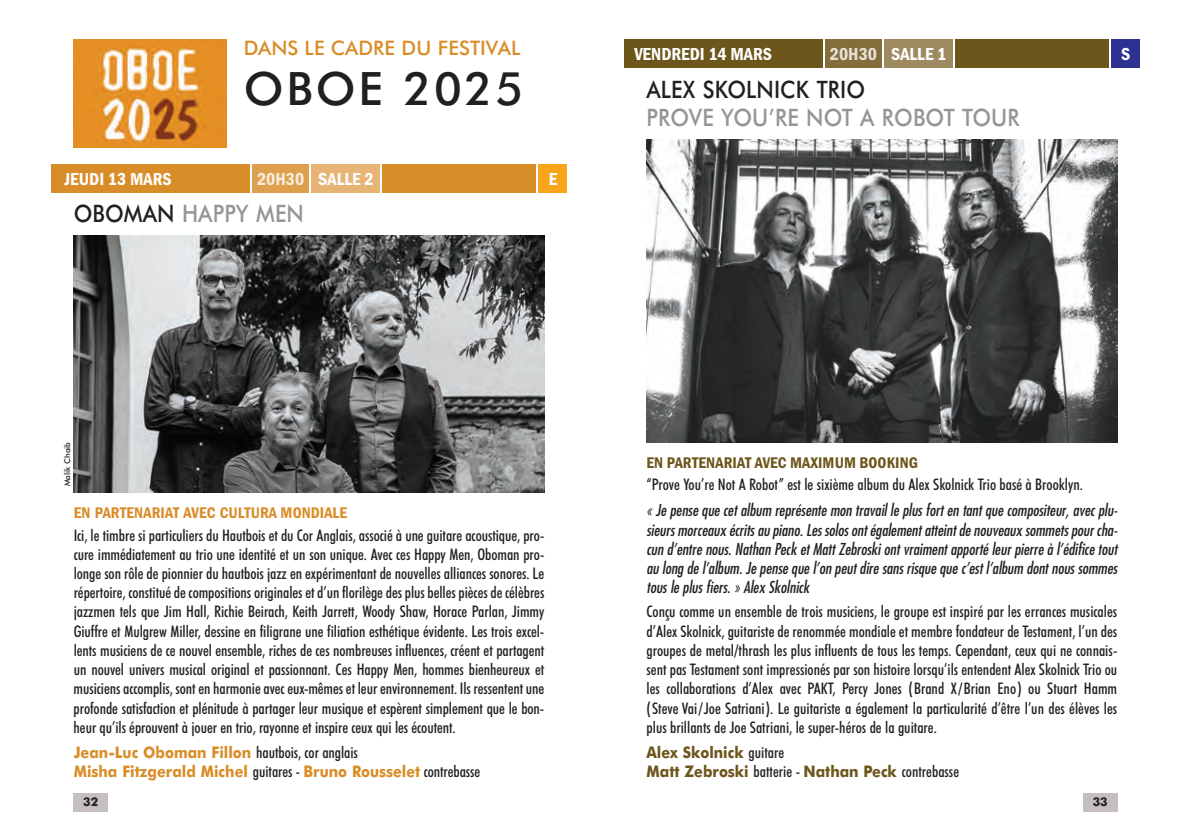
<style>
.page{position:relative;width:1191px;height:840px;background:#fff}
.page>*{position:absolute;margin:0;border:0;box-sizing:border-box;transform-origin:0 0}
.t1{font:500 46px "Futura BT";letter-spacing:.06em;color:#231f20}
.t2{font:500 24px "Futura BT";letter-spacing:.005em;color:#939598;scale:.9 1}
.t3{font:500 24px "Futura BT";letter-spacing:.005em;color:#231f20;scale:.9 1}
.t4{font:500 20px "Futura BT";color:#d98d28}
.t5{font:600 condensed 18px "Franklin Gothic";color:#fff}
.t6{font:500 condensed 16px/19.2px "Futura BT";color:#231f20;text-align:justify}
.t7{font:italic condensed 16px/19.2px "Futura Std";color:#231f20;text-align:justify}
.t8{font:700 16px/19.2px "Futura BT";color:#d98d28;scale:.9 1}
.t9{font:700 16px/19.2px "Futura BT";color:#6d561b;scale:.9 1}
.t10{font:600 condensed 16px "Franklin Gothic";letter-spacing:.005em;color:#d98d28}
.t11{font:600 condensed 16px "Franklin Gothic";letter-spacing:.005em;color:#6d561b}
.t12{font:700 12px "Futura BT";color:#231f20}
.t13{font:500 8px "Futura BT";color:#231f20}
.s1{color:rgb(255 255 255/.8)}
.s2{color:#231f20}
.s3{font-weight:500;font-stretch:condensed;color:#231f20}
</style>
<div class="page">
<div style="left:1083px;top:792px;width:34px;height:19px;background:#c5c0bf"></div>
<div style="left:74px;top:792px;width:34px;height:19px;background:#c5c0bf"></div>
<img style="left:74px;top:235px;width:470px;height:257px">
<div style="left:312px;top:164px;width:68px;height:29px;background:#e7b476"></div>
<div style="left:252px;top:164px;width:57px;height:29px;background:#dea04d"></div>
<div style="left:51px;top:164px;width:198px;height:29px;background:#d98d28"></div>
<div style="left:539px;top:164px;width:28px;height:29px;background:#f9a51b"></div>
<img style="left:74px;top:40px;width:153px;height:107px">
<div style="left:383px;top:164px;width:153px;height:29px;background:#d98d28"></div>
<div style="left:884px;top:40px;width:68px;height:28px;background:#9e8a60"></div>
<div style="left:825px;top:40px;width:57px;height:28px;background:#836d3a"></div>
<div style="left:1111px;top:40px;width:29px;height:28px;background:#2e3092"></div>
<div style="left:955px;top:40px;width:153px;height:28px;background:#6d561b"></div>
<div style="left:624px;top:40px;width:198px;height:28px;background:#6d561b"></div>
<img style="left:646px;top:139px;width:471px;height:303px">
<p class="t4" style="left:244px;top:40px;width:278px">DANS LE CADRE DU FESTIVAL</p>
<h1 class="t1" style="left:244px;top:70px;width:281px">OBOE 2025</h1>
<p class="t5" style="left:64px;top:168px;width:109px">JEUDI 13 MARS</p>
<p class="t5" style="left:257px;top:168px;width:118px"><span class="s1">20H30</span> SALLE 2</p>
<h2 class="t2" style="left:74px;top:204px;width:257px"><span class="s2">OBOMAN</span> HAPPY MEN</h2>
<p class="t5" style="left:548px;top:168px;width:10px">E</p>
<p class="t5" style="left:634px;top:43px;width:139px">VENDREDI 14 MARS</p>
<p class="t5" style="left:830px;top:43px;width:118px"><span class="s1">20H30</span> SALLE 1</p>
<p class="t5" style="left:1121px;top:43px;width:11px">S</p>
<h2 class="t3" style="left:646px;top:79px;width:244px">ALEX SKOLNICK TRIO</h2>
<h2 class="t2" style="left:646px;top:108px;width:416px">PROVE YOU’RE NOT A ROBOT TOUR</h2>
<p class="t13" style="left:64px;top:486px;width:46px;rotate:-90deg">Malik Chaib</p>
<p class="t10" style="left:74px;top:502px;width:275px">EN PARTENARIAT AVEC CULTURA MONDIALE</p>
<p class="t6" style="left:74px;top:526px;width:472px">Ici, le timbre si particuliers du Hautbois et du Cor Anglais, associé à une guitare acoustique, pro&shy;cure immédiatement au trio une identité et un son unique. Avec ces Happy Men, Oboman pro&shy;longe son rôle de pionnier du hautbois jazz en expérimentant de nouvelles alliances sonores. Le répertoire, constitué de compositions originales et d’un florilège des plus belles pièces de célèbres jazzmen tels que Jim Hall, Richie Beirach, Keith Jarrett, Woody Shaw, Horace Parlan, Jimmy Giuffre et Mulgrew Miller, dessine en filigrane une filiation esthétique évidente. Les trois excel&shy;lents musiciens de ce nouvel ensemble, riches de ces nombreuses influences, créent et partagent un nouvel univers musical original et passionnant. Ces Happy Men, hommes bienheureux et musiciens accomplis, sont en harmonie avec eux-mêmes et leur environnement. Ils ressentent une profonde satisfaction et plénitude à partager leur musique et espèrent simplement que le bon&shy;heur qu’ils éprouvent à jouer en trio, rayonne et inspire ceux qui les écoutent.</p>
<p class="t8" style="left:74px;top:743px;width:453px">Jean-Luc Oboman Fillon <span class="s3">hautbois, cor anglais<br></span>Misha Fitzgerald Michel <span class="s3">guitares -</span> Bruno Rousselet <span class="s3">contrebasse</span></p>
<p class="t11" style="left:646px;top:452px;width:273px">EN PARTENARIAT AVEC MAXIMUM BOOKING</p>
<p class="t6" style="left:646px;top:476px;width:438px">“Prove You’re Not A Robot” est le sixième album du Alex Skolnick Trio basé à Brooklyn.</p>
<p class="t7" style="left:646px;top:501px;width:472px">« Je pense que cet album représente mon travail le plus fort en tant que compositeur, avec plu&shy;sieurs morceaux écrits au piano. Les solos ont également atteint de nouveaux sommets pour cha&shy;cun d’entre nous. Nathan Peck et Matt Zebroski ont vraiment apporté leur pierre à l’édifice tout au long de l’album. Je pense que l’on peut dire sans risque que c’est l’album dont nous sommes tous le plus fiers. » Alex Skolnick</p>
<p class="t6" style="left:646px;top:603px;width:472px">Conçu comme un ensemble de trois musiciens, le groupe est inspiré par les errances musicales d’Alex Skolnick, guitariste de renommée mondiale et membre fondateur de Testament, l’un des groupes de metal/thrash les plus influents de tous les temps. Cependant, ceux qui ne connais&shy;sent pas Testament sont impressionés par son histoire lorsqu’ils entendent Alex Skolnick Trio ou les collaborations d’Alex avec PAKT, Percy Jones (Brand X/Brian Eno) ou Stuart Hamm (Steve Vai/Joe Satriani). Le guitariste a également la particularité d’être l’un des élèves les plus brillants de Joe Satriani, le super-héros de la guitare.</p>
<p class="t9" style="left:646px;top:743px;width:349px">Alex Skolnick <span class="s3">guitare<br></span>Matt Zebroski <span class="s3">batterie -</span> Nathan Peck <span class="s3">contrebasse</span></p>
<p class="t12" style="left:83px;top:796px;width:16px">32</p>
<p class="t12" style="left:1092px;top:796px;width:16px">33</p>
</div>
